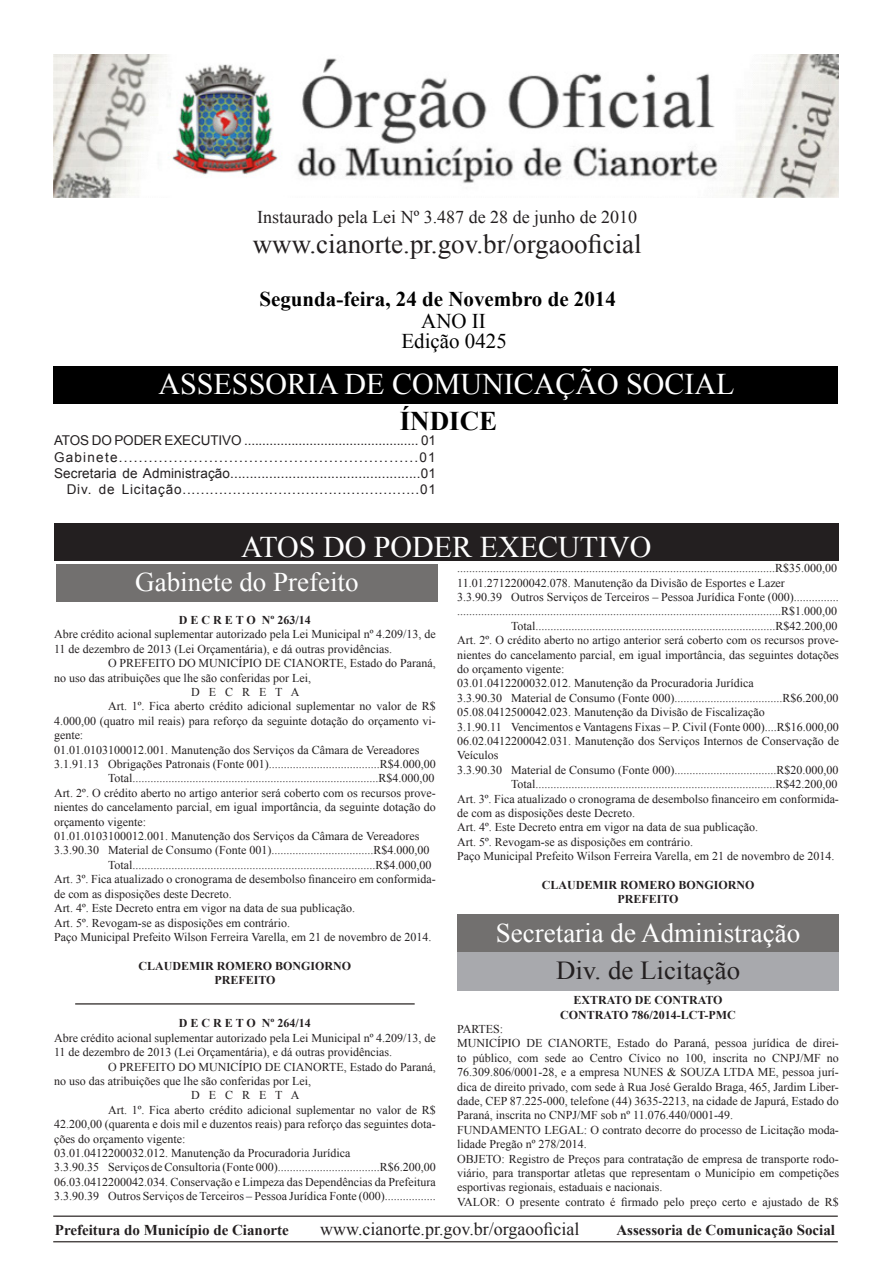
<style>
.page{position:relative;width:893px;height:1263px;background:#fff}
.page>*{position:absolute;margin:0;border:0;box-sizing:border-box;transform-origin:0 0}
.t1{font:30px "Times New Roman";color:#fff}
.t2{font:27px "Times New Roman";color:#fff}
.t3{font:27px "Times New Roman";color:#231f20}
.t4{font:700 27px "Times New Roman";color:#000}
.t5{font:25.95px "Times New Roman";color:#231f20}
.t6{font:700 21px "Times New Roman";color:#000}
.t7{font:21px "Times New Roman";color:#000}
.t8{font:18px "Times New Roman";color:#231f20}
.t9{font:700 15px "Times New Roman";color:#231f20}
.t10{font:13.5px "Arial";letter-spacing:.01em;color:#231f20}
.t11{font:13.5px "Arial";letter-spacing:-.01em;color:#231f20}
.t12{font:13.5px "Arial";letter-spacing:.095em;color:#231f20}
.t13{font:13.5px "Arial";letter-spacing:.06em;color:#231f20}
.t14{font:12px/14.4px "Times New Roman";color:#231f20}
.t15{font:700 12px "Times New Roman";color:#231f20}
</style>
<div class="page">
<hr style="left:53px;top:1215px;width:785px;height:2px;background:#4d4948">
<hr style="left:53px;top:1241px;width:785px;height:1px;background:#4d4948">
<div style="left:54px;top:523px;width:785px;height:37px;background:#231f20"></div>
<div style="left:53px;top:366px;width:785px;height:38px;background:#000"></div>
<img style="left:54px;top:54px;width:784px;height:143px">
<div style="left:56px;top:564px;width:382px;height:37px;background:#72706f"></div>
<div style="left:457px;top:914px;width:382px;height:38px;background:#72706f"></div>
<div style="left:457px;top:952px;width:382px;height:38px;background:#a8a9ad"></div>
<hr style="left:75px;top:1003px;width:340px;height:2px;background:#4d4948">
<p class="t8" style="left:257px;top:205px;width:382px">Instaurado pela Lei Nº 3.487 de 28 de junho de 2010</p>
<p class="t3" style="left:253px;top:226px;width:390px">www.cianorte.pr.gov.br/orgaooficial</p>
<p class="t6" style="left:259px;top:284px;width:358px">Segunda-feira, 24 de Novembro de 2014</p>
<p class="t7" style="left:421px;top:306px;width:66px">ANO II</p>
<p class="t7" style="left:401px;top:326px;width:107px">Edição 0425</p>
<p class="t1" style="left:159px;top:364px;width:577px">ASSESSORIA DE COMUNICAÇÃO SOCIAL</p>
<p class="t11" style="left:54px;top:432px;width:384px">ATOS DO PODER EXECUTIVO ................................................ 01</p>
<p class="t12" style="left:54px;top:448px;width:383px">Gabinete............................................................01</p>
<p class="t10" style="left:54px;top:464px;width:383px">Secretaria de Administração.................................................01</p>
<p class="t13" style="left:67px;top:480px;width:371px">Div. de Licitação....................................................01</p>
<p class="t4" style="left:400px;top:402px;width:99px">ÍNDICE</p>
<p class="t1" style="left:241px;top:526px;width:412px">ATOS DO PODER EXECUTIVO</p>
<p class="t2" style="left:135px;top:564px;width:225px">Gabinete do Prefeito</p>
<p class="t15" style="left:179px;top:612px;width:133px">D E C R E T O Nº 263/14</p>
<p class="t14" style="left:54px;top:627px;width:383px">Abre crédito acional suplementar autorizado pela Lei Municipal nº 4.209/13, de<br>11 de dezembro de 2013 (Lei Orçamentária), e dá outras providências.</p>
<p class="t14" style="left:54px;top:656px;width:383px;text-indent:54px">O PREFEITO DO MUNICÍPIO DE CIANORTE, Estado do Paraná, no uso das atribuições que lhe são conferidas por Lei,</p>
<p class="t14" style="left:191px;top:685px;width:110px">D E C R E T A</p>
<p class="t14" style="left:54px;top:699px;width:383px;text-align:justify;text-indent:54px">Art. 1º. Fica aberto crédito adicional suplementar no valor de R$ 4.000,00 (quatro mil reais) para reforço da seguinte dotação do orçamento vi&shy;gente:</p>
<p class="t14" style="left:54px;top:742px;width:367px">01.01.0103100012.001. Manutenção dos Serviços da Câmara de Vereadores</p>
<p class="t14" style="left:54px;top:757px;width:383px">3.1.91.13 Obrigações Patronais (Fonte 001).....................................R$4.000,00</p>
<p class="t14" style="left:108px;top:771px;width:328px">Total..................................................................................R$4.000,00</p>
<p class="t14" style="left:54px;top:785px;width:383px;text-align:justify">Art. 2º. O crédito aberto no artigo anterior será coberto com os recursos prove&shy;nientes do cancelamento parcial, em igual importância, da seguinte dotação do orçamento vigente:</p>
<p class="t14" style="left:54px;top:829px;width:367px">01.01.0103100012.001. Manutenção dos Serviços da Câmara de Vereadores</p>
<p class="t14" style="left:54px;top:843px;width:377px">3.3.90.30 Material de Consumo (Fonte 001)..................................R$4.000,00</p>
<p class="t14" style="left:108px;top:857px;width:325px">Total.................................................................................R$4.000,00</p>
<p class="t14" style="left:54px;top:872px;width:383px">Art. 3º. Fica atualizado o cronograma de desembolso financeiro em conformida&shy;de com as disposições deste Decreto.</p>
<p class="t14" style="left:54px;top:901px;width:302px">Art. 4º. Este Decreto entra em vigor na data de sua publicação.</p>
<p class="t14" style="left:54px;top:915px;width:238px">Art. 5º. Revogam-se as disposições em contrário.</p>
<p class="t14" style="left:54px;top:929px;width:379px">Paço Municipal Prefeito Wilson Ferreira Varella, em 21 de novembro de 2014.</p>
<p class="t15" style="left:139px;top:957px;width:214px">CLAUDEMIR ROMERO BONGIORNO</p>
<p class="t15" style="left:214px;top:972px;width:63px">PREFEITO</p>
<p class="t15" style="left:179px;top:1015px;width:133px">D E C R E T O Nº 264/14</p>
<p class="t14" style="left:54px;top:1030px;width:383px">Abre crédito acional suplementar autorizado pela Lei Municipal nº 4.209/13, de<br>11 de dezembro de 2013 (Lei Orçamentária), e dá outras providências.</p>
<p class="t14" style="left:54px;top:1059px;width:383px;text-indent:54px">O PREFEITO DO MUNICÍPIO DE CIANORTE, Estado do Paraná, no uso das atribuições que lhe são conferidas por Lei,</p>
<p class="t14" style="left:191px;top:1088px;width:110px">D E C R E T A</p>
<p class="t14" style="left:54px;top:1102px;width:383px;text-align:justify;text-indent:54px">Art. 1º. Fica aberto crédito adicional suplementar no valor de R$ 42.200,00 (quarenta e dois mil e duzentos reais) para reforço das seguintes dota&shy;ções do orçamento vigente:</p>
<p class="t14" style="left:54px;top:1145px;width:298px">03.01.0412200032.012. Manutenção da Procuradoria Jurídica</p>
<p class="t14" style="left:54px;top:1160px;width:383px">3.3.90.35 Serviços de Consultoria (Fonte 000)..................................R$6.200,00</p>
<p class="t14" style="left:54px;top:1174px;width:383px">06.03.0412200042.034. Conservação e Limpeza das Dependências da Prefeitura</p>
<p class="t14" style="left:54px;top:1189px;width:383px">3.3.90.39 Outros Serviços de Terceiros – Pessoa Jurídica Fonte (000).................</p>
<p class="t14" style="left:457px;top:561px;width:382px">..........................................................................................................R$35.000,00</p>
<p class="t14" style="left:457px;top:575px;width:329px">11.01.2712200042.078. Manutenção da Divisão de Esportes e Lazer</p>
<p class="t14" style="left:457px;top:589px;width:383px">3.3.90.39 Outros Serviços de Terceiros – Pessoa Jurídica Fonte (000)............... ............................................................................................................R$1.000,00</p>
<p class="t14" style="left:511px;top:618px;width:328px">Total................................................................................R$42.200,00</p>
<p class="t14" style="left:457px;top:633px;width:383px;text-align:justify">Art. 2º. O crédito aberto no artigo anterior será coberto com os recursos prove&shy;nientes do cancelamento parcial, em igual importância, das seguintes dotações do orçamento vigente:</p>
<p class="t14" style="left:457px;top:676px;width:298px">03.01.0412200032.012. Manutenção da Procuradoria Jurídica</p>
<p class="t14" style="left:457px;top:690px;width:383px">3.3.90.30 Material de Consumo (Fonte 000)....................................R$6.200,00</p>
<p class="t14" style="left:457px;top:705px;width:309px">05.08.0412500042.023. Manutenção da Divisão de Fiscalização</p>
<p class="t14" style="left:457px;top:719px;width:383px">3.1.90.11 Vencimentos e Vantagens Fixas – P. Civil (Fonte 000)....R$16.000,00</p>
<p class="t14" style="left:457px;top:733px;width:383px">06.02.0412200042.031. Manutenção dos Serviços Internos de Conservação de<br>Veículos</p>
<p class="t14" style="left:457px;top:762px;width:383px">3.3.90.30 Material de Consumo (Fonte 000)..................................R$20.000,00</p>
<p class="t14" style="left:511px;top:777px;width:328px">Total................................................................................R$42.200,00</p>
<p class="t14" style="left:457px;top:791px;width:383px">Art. 3º. Fica atualizado o cronograma de desembolso financeiro em conformida&shy;de com as disposições deste Decreto.</p>
<p class="t14" style="left:457px;top:820px;width:302px">Art. 4º. Este Decreto entra em vigor na data de sua publicação.</p>
<p class="t14" style="left:457px;top:834px;width:238px">Art. 5º. Revogam-se as disposições em contrário.</p>
<p class="t14" style="left:457px;top:849px;width:379px">Paço Municipal Prefeito Wilson Ferreira Varella, em 21 de novembro de 2014.</p>
<p class="t15" style="left:542px;top:877px;width:214px">CLAUDEMIR ROMERO BONGIORNO</p>
<p class="t15" style="left:617px;top:891px;width:63px">PREFEITO</p>
<p class="t2" style="left:496px;top:915px;width:306px">Secretaria de Administração</p>
<p class="t5" style="left:556px;top:953px;width:186px">Div. de Licitação</p>
<p class="t15" style="left:573px;top:992px;width:151px">EXTRATO DE CONTRATO</p>
<p class="t15" style="left:560px;top:1006px;width:177px">CONTRATO 786/2014-LCT-PMC</p>
<p class="t14" style="left:457px;top:1021px;width:48px">PARTES:</p>
<p class="t14" style="left:457px;top:1036px;width:383px;text-align:justify">MUNICÍPIO DE CIANORTE, Estado do Paraná, pessoa jurídica de direi&shy;to público, com sede ao Centro Cívico no 100, inscrita no CNPJ/MF no 76.309.806/0001-28, e a empresa NUNES &amp; SOUZA LTDA ME, pessoa jurí&shy;dica de direito privado, com sede à Rua José Geraldo Braga, 465, Jardim Liber&shy;dade, CEP 87.225-000, telefone (44) 3635-2213, na cidade de Japurá, Estado do Paraná, inscrita no CNPJ/MF sob nº 11.076.440/0001-49.</p>
<p class="t14" style="left:457px;top:1122px;width:383px">FUNDAMENTO LEGAL: O contrato decorre do processo de Licitação moda&shy;lidade Pregão nº 278/2014.</p>
<p class="t14" style="left:457px;top:1151px;width:383px;text-align:justify">OBJETO: Registro de Preços para contratação de empresa de transporte rodo&shy;viário, para transportar atletas que representam o Município em competições esportivas regionais, estaduais e nacionais.</p>
<p class="t14" style="left:457px;top:1194px;width:383px">VALOR: O presente contrato é firmado pelo preço certo e ajustado de R$</p>
<p class="t9" style="left:55px;top:1220px;width:235px">Prefeitura do Município de Cianorte</p>
<h3 class="t8" style="left:320px;top:1217px;width:261px">www.cianorte.pr.gov.br/orgaooficial</h3>
<p class="t9" style="left:616px;top:1220px;width:220px">Assessoria de Comunicação Social</p>
</div>
